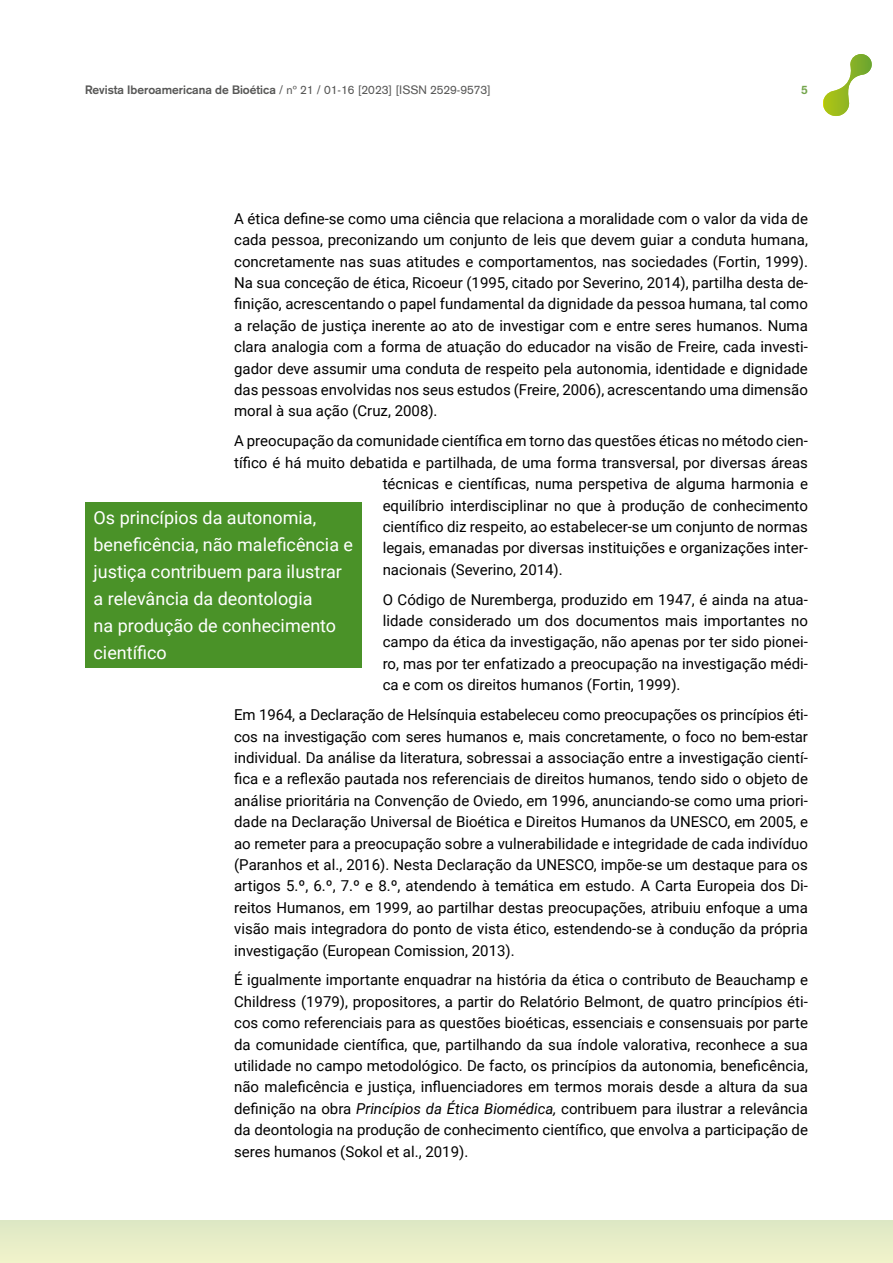
<style>
.page{position:relative;width:893px;height:1263px;background:#fff}
.page>*{position:absolute;margin:0;border:0;box-sizing:border-box;transform-origin:0 0}
.Texto_entresacado{font:18px/27px "Roboto";color:#fff}
.t1{font:15px/21.5px "Roboto";color:#000;text-align:justify}
.t2{font:12px "Akzidenz Grotesk";color:#575756}
.t3{font:700 12px "Akzidenz Grotesk";color:#74a54c}
.s1{font-weight:700}
.s2{font-style:italic}
</style>
<div class="page">
<div style="left:0;top:1220px;width:893px;height:43px;background:#e7edc8"></div>
<svg style="left:823px;top:54px;width:49px;height:62px"></svg>
<div style="left:85px;top:502px;width:276px;height:165px;background:#4a9228"></div>
<p class="t2" style="left:85px;top:83px;width:407px"><span class="s1">Revista Iberoamericana de Bioética</span> / nº 21 / 01-16 [2023] [ISSN 2529-9573]</p>
<p class="t3" style="left:801px;top:83px;width:8px">5</p>
<p class="t1" style="left:234px;top:207px;width:575px">A ética define-se como uma ciência que relaciona a moralidade com o valor da vida de cada pessoa, preconizando um conjunto de leis que devem guiar a conduta humana, concretamente nas suas atitudes e comportamentos, nas sociedades (Fortin, 1999).<br>Na sua conceção de ética, Ricoeur (1995, citado por Severino, 2014), partilha desta de&shy;finição, acrescentando o papel fundamental da dignidade da pessoa humana, tal como a relação de justiça inerente ao ato de investigar com e entre seres humanos. Numa clara analogia com a forma de atuação do educador na visão de Freire, cada investi&shy;gador deve assumir uma conduta de respeito pela autonomia, identidade e dignidade das pessoas envolvidas nos seus estudos (Freire, 2006), acrescentando uma dimensão moral à sua ação (Cruz, 2008).</p>
<p class="t1" style="left:234px;top:430px;width:575px">A preocupação da comunidade científica em torno das questões éticas no método cien-</p>
<p class="t1" style="left:234px;top:451px;width:575px">tífico é há muito debatida e partilhada, de uma forma transversal, por diversas áreas</p>
<p class="t1" style="left:383px;top:473px;width:427px">técnicas e científicas, numa perspetiva de alguma harmonia e</p>
<p class="t1" style="left:383px;top:494px;width:427px">equilíbrio interdisciplinar no que à produção de conhecimento</p>
<p class="t1" style="left:383px;top:515px;width:427px">científico diz respeito, ao estabelecer-se um conjunto de normas</p>
<p class="t1" style="left:383px;top:537px;width:427px">legais, emanadas por diversas instituições e organizações inter-</p>
<p class="t1" style="left:383px;top:558px;width:182px">nacionais (Severino, 2014).</p>
<p class="t1" style="left:383px;top:588px;width:427px">O Código de Nuremberga, produzido em 1947, é ainda na atua&shy;lidade considerado um dos documentos mais importantes no campo da ética da investigação, não apenas por ter sido pionei&shy;ro, mas por ter enfatizado a preocupação na investigação médi&shy;ca e com os direitos humanos (Fortin, 1999).</p>
<p class="t1" style="left:234px;top:703px;width:575px">Em 1964, a Declaração de Helsínquia estabeleceu como preocupações os princípios éti&shy;cos na investigação com seres humanos e, mais concretamente, o foco no bem-estar individual. Da análise da literatura, sobressai a associação entre a investigação cientí&shy;fica e a reflexão pautada nos referenciais de direitos humanos, tendo sido o objeto de análise prioritária na Convenção de Oviedo, em 1996, anunciando-se como uma priori&shy;dade na Declaração Universal de Bioética e Direitos Humanos da UNESCO, em 2005, e ao remeter para a preocupação sobre a vulnerabilidade e integridade de cada indivíduo (Paranhos et al., 2016). Nesta Declaração da UNESCO, impõe-se um destaque para os artigos 5.º, 6.º, 7.º e 8.º, atendendo à temática em estudo. A Carta Europeia dos Di&shy;reitos Humanos, em 1999, ao partilhar destas preocupações, atribuiu enfoque a uma visão mais integradora do ponto de vista ético, estendendo-se à condução da própria investigação (European Comission, 2013).</p>
<p class="t1" style="left:234px;top:969px;width:575px">É igualmente importante enquadrar na história da ética o contributo de Beauchamp e Childress (1979), propositores, a partir do Relatório Belmont, de quatro princípios éti&shy;cos como referenciais para as questões bioéticas, essenciais e consensuais por parte da comunidade científica, que, partilhando da sua índole valorativa, reconhece a sua utilidade no campo metodológico. De facto, os princípios da autonomia, beneficência, não maleficência e justiça, influenciadores em termos morais desde a altura da sua definição na obra <span class="s2">Princípios da Ética Biomédica,</span> contribuem para ilustrar a relevância da deontologia na produção de conhecimento científico, que envolva a participação de seres humanos (Sokol et al., 2019).</p>
<p class="Texto_entresacado" style="left:94px;top:503px;width:261px">Os princípios da autonomia, beneficência, não maleficência e justiça contribuem para ilustrar a relevância da deontologia<br>na produção de conhecimento científico</p>
</div>
